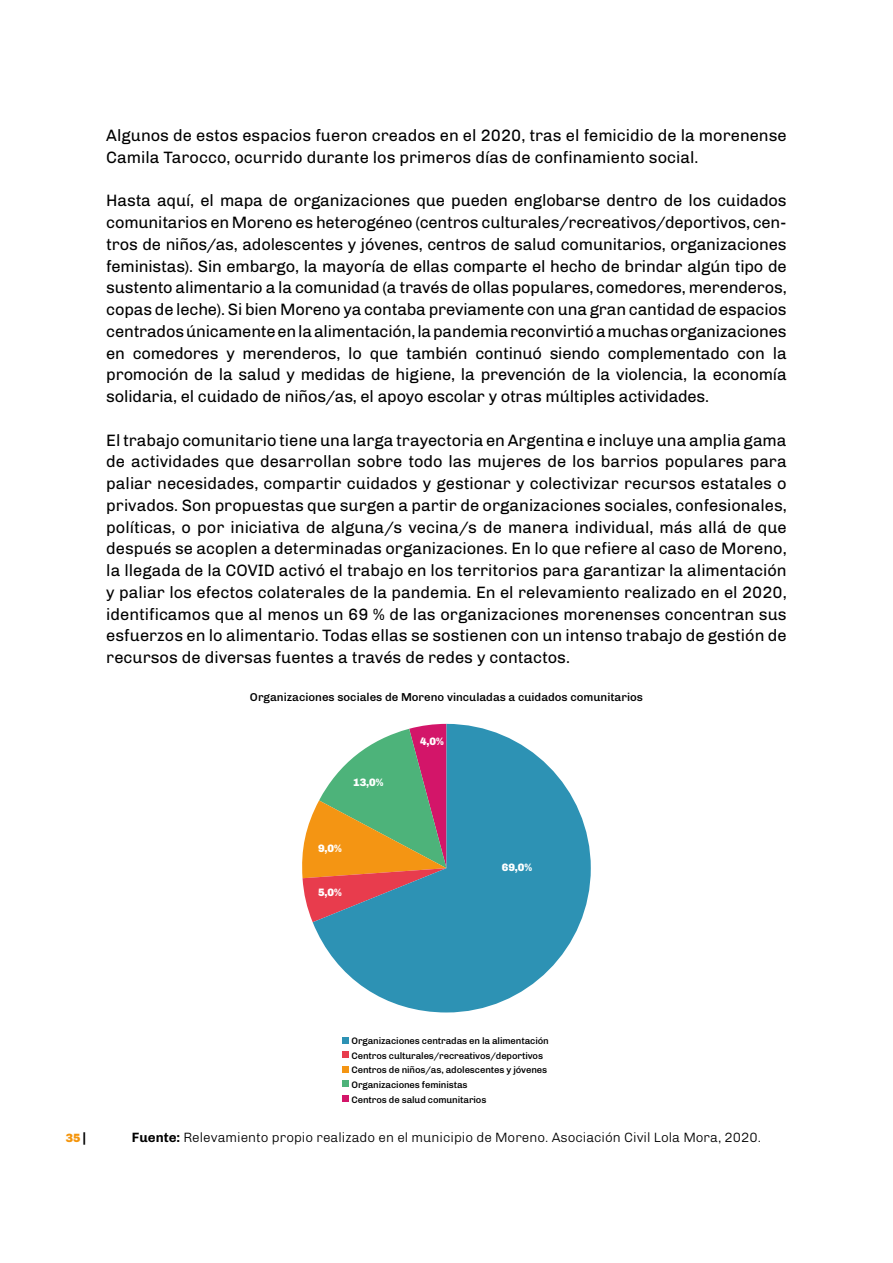
<style>
.page{position:relative;width:893px;height:1263px;background:#fff}
.page>*{position:absolute;margin:0;border:0;box-sizing:border-box;transform-origin:0 0}
.t1{font:16.5px/21.8px "Chivo";letter-spacing:-.01em;color:#000}
.t2{font:300 13.5px "Chivo";color:#000}
.t3{font:900 12px "Chivo";color:#f4950c}
.t4{font:500 11.55px "Chivo";color:#000}
.t5{font:900 10.8px "Chivo";color:#fff}
.t6{font:500 9.45px/14.7px "Chivo";letter-spacing:-.01em;color:#000}
.s1{font-size:13.5px;color:#000}
.s2{font-weight:700}
</style>
<div class="page">
<div style="left:342px;top:1036px;width:7px;height:7px;background:#2d92b4"></div>
<div style="left:342px;top:1051px;width:7px;height:7px;background:#e83c4d"></div>
<div style="left:342px;top:1066px;width:7px;height:7px;background:#f49513"></div>
<div style="left:342px;top:1080px;width:7px;height:7px;background:#4db37a"></div>
<div style="left:342px;top:1095px;width:7px;height:7px;background:#d31569"></div>
<svg style="left:302px;top:813px;width:11px;height:109px"></svg>
<svg style="left:313px;top:724px;width:278px;height:288px;fill:#2d92b4"></svg>
<p class="t1" style="left:106px;top:123px;width:682px">Algunos de estos espacios fueron creados en el 2020, tras el femicidio de la morenense<br>Camila Tarocco, ocurrido durante los primeros días de confinamiento social.</p>
<p class="t1" style="left:106px;top:189px;width:682px">Hasta aquí, el mapa de organizaciones que pueden englobarse dentro de los cuidados comunitarios en Moreno es heterogéneo (centros culturales/recreativos/deportivos, cen-- tros de niños/as, adolescentes y jóvenes, centros de salud comunitarios, organizaciones feministas). Sin embargo, la mayoría de ellas comparte el hecho de brindar algún tipo de sustento alimentario a la comunidad (a través de ollas populares, comedores, merenderos, copas de leche). Si bien Moreno ya contaba previamente con una gran cantidad de espacios centrados únicamente en la alimentación, la pandemia reconvirtió a muchas organizaciones en comedores y merenderos, lo que también continuó siendo complementado con la promoción de la salud y medidas de higiene, la prevención de la violencia, la economía solidaria, el cuidado de niños/as, el apoyo escolar y otras múltiples actividades.</p>
<p class="t1" style="left:106px;top:428px;width:682px;text-align:justify">El trabajo comunitario tiene una larga trayectoria en Argentina e incluye una amplia gama de actividades que desarrollan sobre todo las mujeres de los barrios populares para paliar necesidades, compartir cuidados y gestionar y colectivizar recursos estatales o privados. Son propuestas que surgen a partir de organizaciones sociales, confesionales, políticas, o por iniciativa de alguna/s vecina/s de manera individual, más allá de que después se acoplen a determinadas organizaciones. En lo que refiere al caso de Moreno, la llegada de la COVID activó el trabajo en los territorios para garantizar la alimentación y paliar los efectos colaterales de la pandemia. En el relevamiento realizado en el 2020, identificamos que al menos un 69 % de las organizaciones morenenses concentran sus esfuerzos en lo alimentario. Todas ellas se sostienen con un intenso trabajo de gestión de recursos de diversas fuentes a través de redes y contactos.</p>
<p class="t4" style="left:250px;top:688px;width:394px">Organizaciones sociales de Moreno vinculadas a cuidados comunitarios</p>
<p class="t5" style="left:353px;top:773px;width:32px">13,0%</p>
<p class="t5" style="left:318px;top:839px;width:25px">9,0%</p>
<p class="t5" style="left:318px;top:883px;width:25px">5,0%</p>
<p class="t5" style="left:420px;top:733px;width:25px">4,0%</p>
<p class="t5" style="left:502px;top:858px;width:32px">69,0%</p>
<p class="t3" style="left:66px;top:1128px;width:22px">35 <span class="s1">|</span></p>
<p class="t6" style="left:351px;top:1032px;width:199px">Organizaciones centradas en la alimentación Centros culturales/recreativos/deportivos Centros de niños/as, adolescentes y jóvenes Organizaciones feministas<br>Centros de salud comunitarios</p>
<p class="t2" style="left:132px;top:1127px;width:631px"><span class="s2">Fuente:</span> Relevamiento propio realizado en el municipio de Moreno. Asociación Civil Lola Mora, 2020.</p>
</div>
